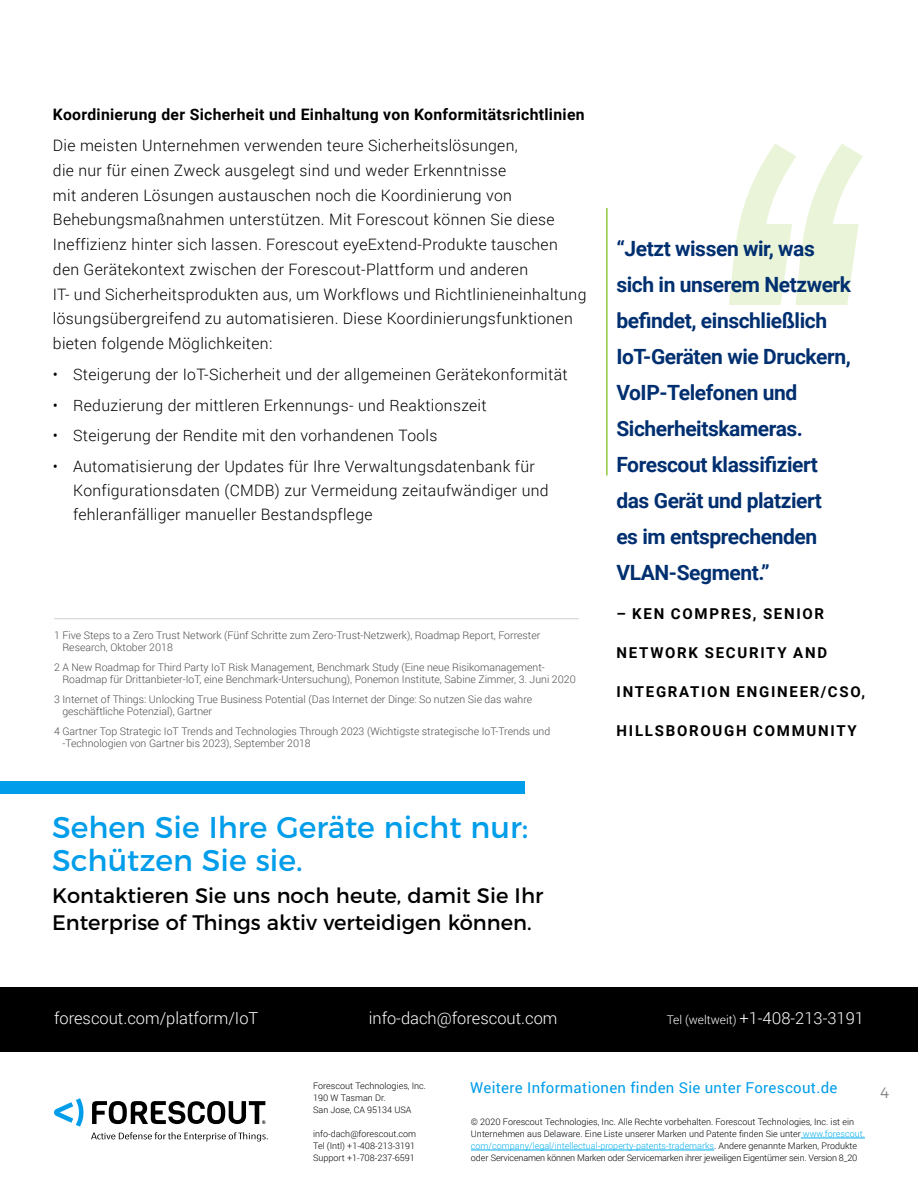
<style>
.page{position:relative;width:918px;height:1188px;background:#fff}
.page>*{position:absolute;margin:0;border:0;box-sizing:border-box;transform-origin:0 0}
.quotation_mark{font:italic 600px "Century Gothic Pro";color:#e9f4d8}
.CTA_headline_See_it{font:30px "Montserrat";color:#009dea}
.quote{font:700 21px/36px "Roboto";letter-spacing:-.02em;color:#002f70}
.CTA_contact_us{font:21px/27px "Montserrat";color:#000}
.t1{font:300 16.5px "Roboto";color:#fff}
.body_copy_-_bullets{font:300 15.75px/24.8px "Roboto";letter-spacing:.02em;color:#000}
.body_copy_-_bullets-2{font:700 15.75px "Roboto";letter-spacing:.02em;color:#000}
.quote_name{font:700 15px "Roboto";letter-spacing:.115em;color:#000}
.t2{font:15px "Roboto";letter-spacing:.02em;color:#009dea}
.t3{font:300 15px "Montserrat";color:#808080}
.footnotes{font:300 10.5px/12.6px "Roboto";color:#4d4d4d}
.boilerplate{font:300 9px/12px "Roboto";color:#000}
.contact{font:300 9px/12px "Roboto";color:#000}
.s1{font-size:12px}
.s2{color:#00aeef}
</style>
<div class="page">
<hr style="left:606px;top:208px;width:2px;height:267px;background:#93c83c">
<hr style="left:54px;top:618px;width:525px;height:1px;background:#000">
<hr style="left:801px;top:1138px;width:64px;height:1px;background:#00aeef">
<hr style="left:471px;top:1150px;width:243px;height:1px;background:#00aeef">
<div style="left:0;top:781px;width:525px;height:13px;background:#009dea"></div>
<svg style="left:54px;top:1098px;width:29px;height:29px"></svg>
<svg style="left:92px;top:1101px;width:174px;height:23px"></svg>
<svg style="left:91px;top:1132px;width:177px;height:10px"></svg>
<div style="left:0;top:987px;width:918px;height:65px;background:#000"></div>
<p class="body_copy_-_bullets-2" style="left:53px;top:103px;width:533px">Koordinierung der Sicherheit und Einhaltung von Konformitätsrichtlinien</p>
<p class="body_copy_-_bullets" style="left:53px;top:133px;width:535px">Die meisten Unternehmen verwenden teure Sicherheitslösungen,<br>die nur für einen Zweck ausgelegt sind und weder Erkenntnisse<br>mit anderen Lösungen austauschen noch die Koordinierung von Behebungsmaßnahmen unterstützen. Mit Forescout können Sie diese Ineffizienz hinter sich lassen. Forescout eyeExtend-Produkte tauschen den Gerätekontext zwischen der Forescout-Plattform und anderen<br>IT- und Sicherheitsprodukten aus, um Workflows und Richtlinieneinhaltung lösungsübergreifend zu automatisieren. Diese Koordinierungsfunktionen bieten folgende Möglichkeiten:</p>
<p class="body_copy_-_bullets" style="left:53px;top:361px;width:516px">• Steigerung der IoT-Sicherheit und der allgemeinen Gerätekonformität</p>
<p class="body_copy_-_bullets" style="left:53px;top:392px;width:435px">• Reduzierung der mittleren Erkennungs- und Reaktionszeit</p>
<p class="body_copy_-_bullets" style="left:53px;top:423px;width:386px">• Steigerung der Rendite mit den vorhandenen Tools</p>
<p class="body_copy_-_bullets" style="left:73px;top:454px;width:477px;line-height:24px;text-indent:-20px">• Automatisierung der Updates für Ihre Verwaltungsdatenbank für<br>Konfigurationsdaten (CMDB) zur Vermeidung zeitaufwändiger und fehleranfälliger manueller Bestandspflege</p>
<p class="footnotes" style="left:62px;top:628px;width:480px;text-indent:-8px">1 Five Steps to a Zero Trust Network (Fünf Schritte zum Zero-Trust-Netzwerk), Roadmap Report, Forrester<br>Research, Oktober 2018</p>
<p class="footnotes" style="left:62px;top:660px;width:515px;text-indent:-8px">2 A New Roadmap for Third Party IoT Risk Management, Benchmark Study (Eine neue Risikomanagement-<br>Roadmap für Drittanbieter-IoT, eine Benchmark-Untersuchung), Ponemon Institute, Sabine Zimmer, 3. Juni 2020</p>
<p class="footnotes" style="left:62px;top:692px;width:471px;text-indent:-8px">3 Internet of Things: Unlocking True Business Potential (Das Internet der Dinge: So nutzen Sie das wahre geschäftliche Potenzial), Gartner</p>
<p class="footnotes" style="left:62px;top:724px;width:489px;text-indent:-8px">4 Gartner Top Strategic IoT Trends and Technologies Through 2023 (Wichtigste strategische IoT-Trends und -Technologien von Gartner bis 2023), September 2018</p>
<p class="CTA_headline_See_it" style="left:52px;top:803px;width:478px">Sehen Sie Ihre Geräte nicht nur:</p>
<p class="CTA_headline_See_it" style="left:52px;top:836px;width:252px">Schützen Sie sie.</p>
<p class="CTA_contact_us" style="left:52px;top:881px;width:493px">Kontaktieren Sie uns noch heute, damit Sie Ihr<br>Enterprise of Things aktiv verteidigen können.</p>
<p class="quotation_mark" style="left:645px;top:10px;width:279px">‘‘</p>
<p class="quote" style="left:616px;top:229px;width:236px">“Jetzt wissen wir, was sich in unserem Netzwerk befindet, einschließlich<br>IoT-Geräten wie Druckern,<br>VoIP-Telefonen und<br>Sicherheitskameras.<br>Forescout klassifiziert das Gerät und platziert<br>es im entsprechenden<br>VLAN-Segment.”</p>
<p class="quote_name" style="left:616px;top:603px;width:209px">– KEN COMPRES, SENIOR</p>
<p class="quote_name" style="left:617px;top:642px;width:212px">NETWORK SECURITY AND</p>
<p class="quote_name" style="left:617px;top:681px;width:250px">INTEGRATION ENGINEER/CSO,</p>
<p class="quote_name" style="left:617px;top:720px;width:242px">HILLSBOROUGH COMMUNITY</p>
<p class="t1" style="left:54px;top:1007px;width:206px">forescout.com/platform/IoT</p>
<p class="t1" style="left:369px;top:1006px;width:190px">info-dach@forescout.com</p>
<p class="t1" style="left:667px;top:1006px;width:199px"><span class="s1">Tel (weltweit)</span> +1-408-213-3191</p>
<p class="contact" style="left:313px;top:1079px;width:114px">Forescout Technologies, Inc.<br>190 W Tasman Dr.<br>San Jose, CA 95134 USA</p>
<p class="contact" style="left:313px;top:1127px;width:104px;text-align:justify">info-dach@forescout.com Tel (Intl) +1-408-213-3191<br>Support +1-708-237-6591</p>
<p class="t2" style="left:470px;top:1077px;width:369px">Weitere Informationen finden Sie unter Forescout.de</p>
<p class="boilerplate" style="left:471px;top:1116px;width:395px">© 2020 Forescout Technologies, Inc. Alle Rechte vorbehalten. Forescout Technologies, Inc. ist ein Unternehmen aus Delaware. Eine Liste unserer Marken und Patente finden Sie unter <span class="s2">www.forescout. com/company/legal/intellectual-property-patents-trademarks</span>. Andere genannte Marken, Produkte oder Servicenamen können Marken oder Servicemarken ihrer jeweiligen Eigentümer sein. Version 8_20</p>
<p class="t3" style="left:880px;top:1081px;width:11px">4</p>
</div>
